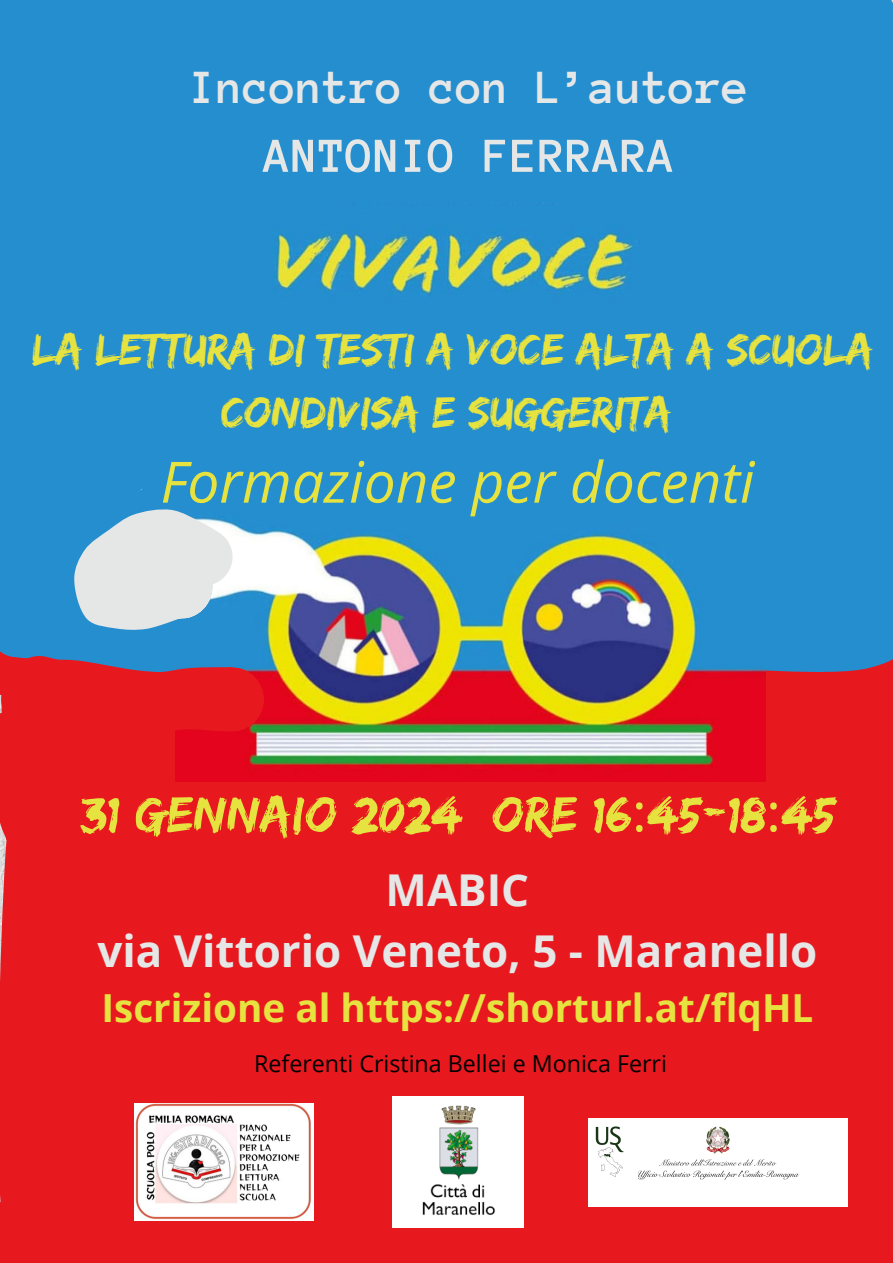
<style>
.page{position:relative;width:893px;height:1263px;background:#fff}
.page>*{position:absolute;margin:0;border:0;box-sizing:border-box;transform-origin:0 0}
.t1{font:italic 57px "Open Sans";color:#e6e23f}
.t2{font:52.5px "Edo";letter-spacing:.01em;color:#e6e23f}
.t3{font:700 50.25px "Anonymous Pro";color:#e5e7e7}
.t4{font:700 48.75px "Anonymous Pro";color:#e5e7e7}
.t5{font:45.75px/63.6px "Edo";color:#e6e23f;text-align:center}
.t6{font:700 43.88px/61.3px "Open Sans";color:#e5e7e7;text-align:center}
.t7{font:700 38.62px "Open Sans";color:#e6e23f}
.t8{font:23.25px "Open Sans";color:#000}
.s1{font-family:"Noto Sans"}
</style>
<div class="page">
<div style="left:0;top:0;width:893px;height:591px;background:#258ecf"></div>
<div style="left:872px;top:716px;width:16px;height:103px;background:#e7191f"></div>
<div style="left:0;top:665px;width:872px;height:598px;background:#e7191f"></div>
<div style="left:766px;top:690px;width:127px;height:26px;background:#e7191f"></div>
<svg style="left:10px;top:591px;width:883px;height:99px;background:#5272a5"></svg>
<div style="left:0;top:11px;width:871px;height:626px;background:#258ecf"></div>
<img style="left:151px;top:203px;width:591px;height:157px">
<img style="left:176px;top:481px;width:590px;height:301px">
<svg style="left:74px;top:508px;width:159px;height:122px;background:#bbd4e2"></svg>
<svg style="left:10px;top:656px;width:254px;height:78px;background:#ce2734"></svg>
<img style="left:135px;top:1103px;width:178px;height:117px">
<img style="left:588px;top:1118px;width:260px;height:88px">
<img style="left:392px;top:1096px;width:131px;height:131px">
<p class="t4" style="left:190px;top:63px;width:560px">Incontro con L’autore</p>
<p class="t3" style="left:264px;top:131px;width:413px">ANTONIO FERRARA</p>
<p class="t5" style="left:32px;top:316px;width:842px">LA LETTURA DI TESTI A VOCE ALTA A SCUOLA<br>CONDIVISA E SUGGERITA</p>
<h5 class="t1" style="left:160px;top:442px;width:595px">Formazione per docenti</h5>
<h1 class="t2" style="left:79px;top:784px;width:757px">31 GENNAIO 2024 ORE 16<span class="s1">:</span>45-18<span class="s1">:</span>45</h1>
<p class="t6" style="left:97px;top:858px;width:721px">MABIC<br>via Vittorio Veneto, 5 - Maranello</p>
<p class="t7" style="left:101px;top:981px;width:713px">Iscrizione al https://shorturl.at/flqHL</p>
<p class="t8" style="left:254px;top:1047px;width:414px">Referenti Cristina Bellei e Monica Ferri</p>
</div>
